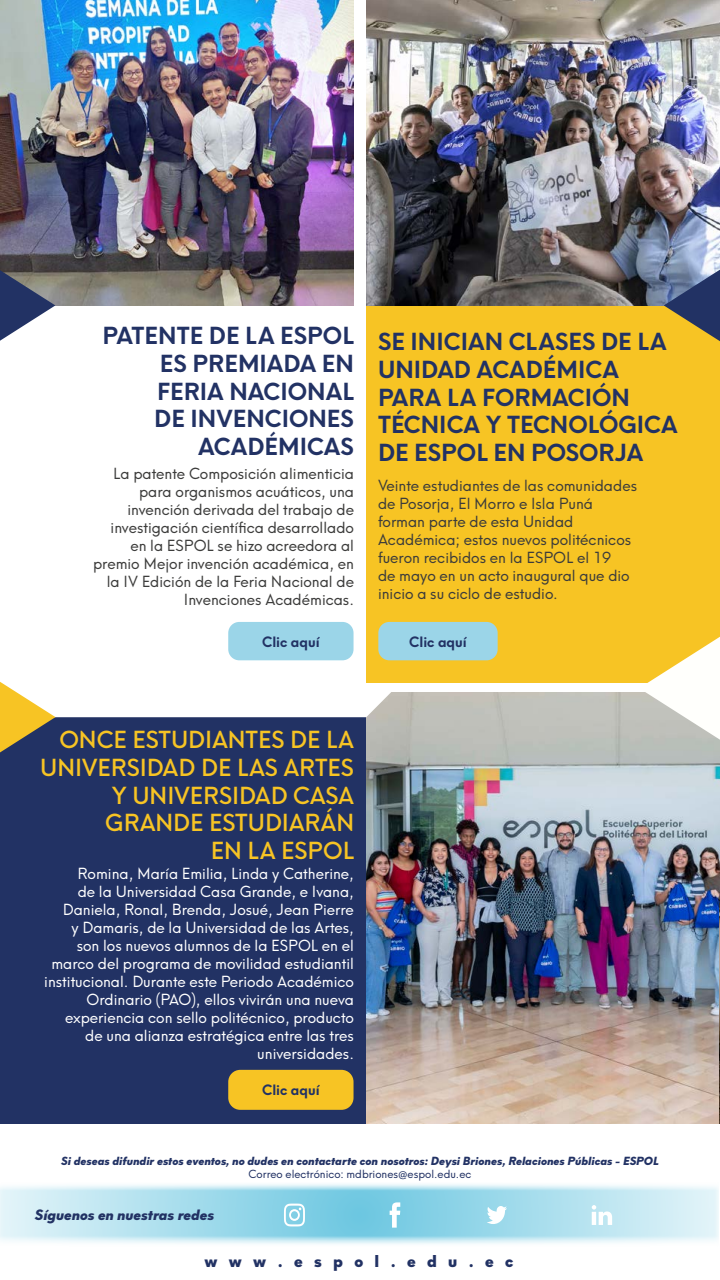
<style>
.page{position:relative;width:720px;height:1280px;background:#fff}
.page>*{position:absolute;margin:0;border:0;box-sizing:border-box;transform-origin:0 0}
.t1{font:700 23px/27.6px "Neue Hans Kendrick";color:#223264;text-align:right}
.t2{font:500 23px/27.6px "Neue Hans Kendrick";color:#f7c424;text-align:right}
.t3{font:800 16px "Neue Hans Kendrick";letter-spacing:.71em;color:#223264}
.t4{font:15px/18px "Neue Hans Kendrick";color:#3c3c3b;text-align:right}
.t5{font:15px/18px "Neue Hans Kendrick";color:#fff;text-align:right}
.t6{font:700 14px "Neue Hans Kendrick";color:#223264}
.t7{font:italic 800 14px "Neue Hans Kendrick";color:#223264}
.t8{font:italic 800 11px "Neue Hans Kendrick";color:#223264}
.t9{font:11px "Neue Hans Kendrick";color:#223264}
</style>
<div class="page">
<div style="left:0;top:1175px;width:720px;height:72px;background:#fff;opacity:.75"></div>
<svg style="left:487px;top:1206px;width:20px;height:18px"></svg>
<svg style="left:390px;top:1202px;width:10px;height:26px"></svg>
<svg style="left:284px;top:1204px;width:21px;height:22px"></svg>
<svg style="left:592px;top:1205px;width:20px;height:20px"></svg>
<div style="left:711px;top:1175px;width:9px;height:72px;background:#fff;opacity:.75"></div>
<img style="left:0;top:0;width:354px;height:305px">
<div style="left:366px;top:0;width:354px;height:682px;background:#f7c424"></div>
<div style="left:0;top:693px;width:720px;height:431px;background:#223264"></div>
<svg style="left:0;top:270px;width:55px;height:71px"></svg>
<img style="left:366px;top:0;width:354px;height:305px">
<div style="left:228px;top:622px;width:126px;height:38px;background:#9bd5e8;border-radius:11px"></div>
<div style="left:378px;top:622px;width:120px;height:38px;background:#9bd5e8;border-radius:11px"></div>
<div style="left:228px;top:1070px;width:126px;height:40px;background:#f7c424;border-radius:12px"></div>
<img style="left:366px;top:692px;width:354px;height:432px">
<svg style="left:639px;top:637px;width:81px;height:103px"></svg>
<svg style="left:0;top:682px;width:393px;height:70px"></svg>
<svg style="left:664px;top:270px;width:56px;height:71px"></svg>
<img style="left:719px;top:903px;width:1px;height:221px">
<h1 class="t1" style="left:103px;top:319px;width:253px">PATENTE DE LA ESPOL<br>ES PREMIADA EN<br>FERIA NACIONAL<br>DE INVENCIONES<br>ACADÉMICAS</h1>
<p class="t4" style="left:93px;top:462px;width:263px">La patente Composición alimenticia para organismos acuáticos, una invención derivada del trabajo de investigación científica desarrollado en la ESPOL se hizo acreedora al premio Mejor invención académica, en la IV Edición de la Feria Nacional de Invenciones Académicas.</p>
<p class="t6" style="left:262px;top:629px;width:59px">Clic aquí</p>
<h1 class="t1" style="left:378px;top:325px;width:301px;text-align:left">SE INICIAN CLASES DE LA<br>UNIDAD ACADÉMICA<br>PARA LA FORMACIÓN<br>TÉCNICA Y TECNOLÓGICA<br>DE ESPOL EN POSORJA</h1>
<p class="t4" style="left:378px;top:475px;width:261px;text-align:left">Veinte estudiantes de las comunidades de Posorja, El Morro e Isla Puná forman parte de esta Unidad Académica; estos nuevos politécnicos fueron recibidos en la ESPOL el 19<br>de mayo en un acto inaugural que dio inicio a su ciclo de estudio.</p>
<p class="t6" style="left:409px;top:629px;width:59px">Clic aquí</p>
<h1 class="t2" style="left:40px;top:723px;width:315px">ONCE ESTUDIANTES DE LA<br>UNIVERSIDAD DE LAS ARTES<br>Y UNIVERSIDAD CASA<br>GRANDE ESTUDIARÁN<br>EN LA ESPOL</h1>
<p class="t5" style="left:44px;top:863px;width:311px">Romina, María Emilia, Linda y Catherine,<br>de la Universidad Casa Grande, e Ivana, Daniela, Ronal, Brenda, Josué, Jean Pierre<br>y Damaris, de la Universidad de las Artes,<br>son los nuevos alumnos de la ESPOL en el marco del programa de movilidad estudiantil institucional. Durante este Periodo Académico Ordinario (PAO), ellos vivirán una nueva experiencia con sello politécnico, producto de una alianza estratégica entre las tres universidades.</p>
<p class="t6" style="left:262px;top:1077px;width:59px">Clic aquí</p>
<p class="t8" style="left:61px;top:1155px;width:599px">Si deseas difundir estos eventos, no dudes en contactarte con nosotros: Deysi Briones, Relaciones Públicas - ESPOL</p>
<p class="t9" style="left:249px;top:1164px;width:224px">Correo electrónico: mdbriones@espol.edu.ec</p>
<p class="t7" style="left:35px;top:1207px;width:181px">Síguenos en nuestras redes</p>
<p class="t3" style="left:204px;top:1252px;width:310px">www.espol.edu.ec</p>
</div>
